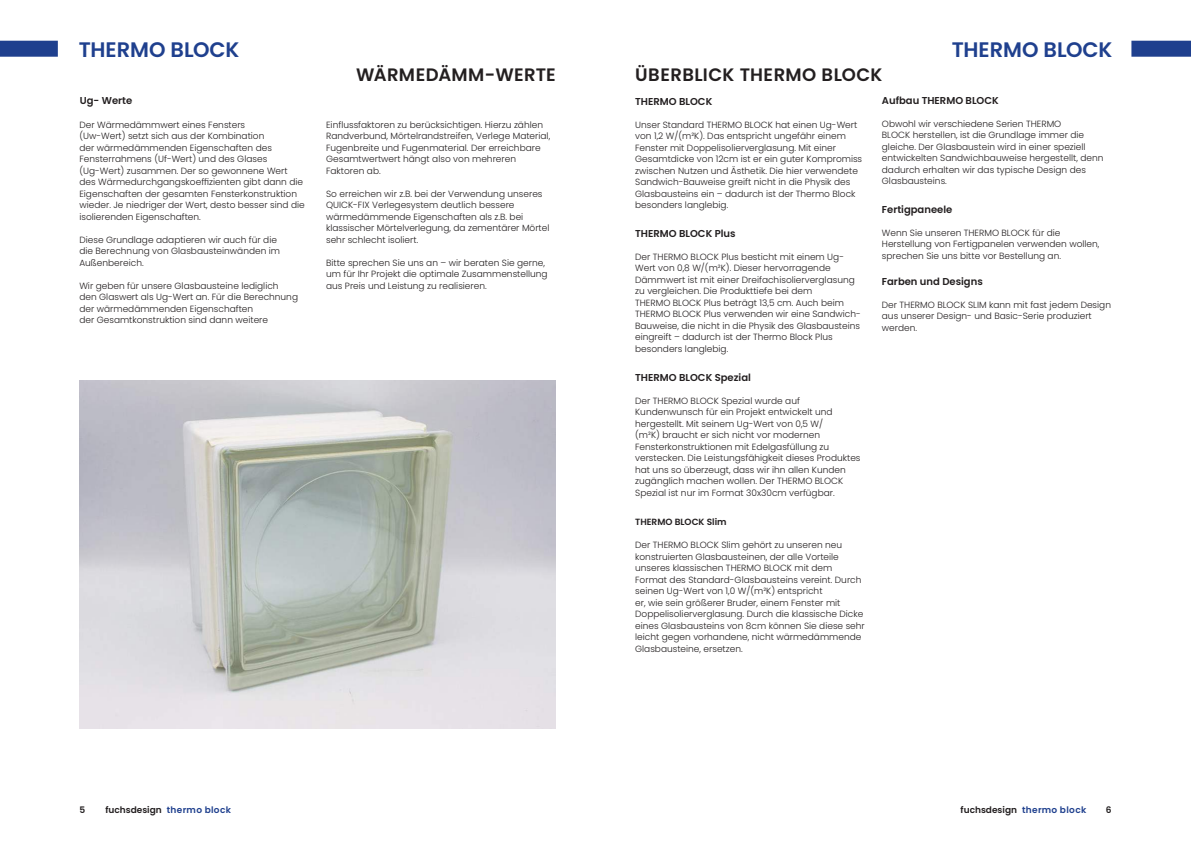
<style>
.page{position:relative;width:1191px;height:842px;background:#fff}
.page>*{position:absolute;margin:0;border:0;box-sizing:border-box;transform-origin:0 0}
.t1{font:600 21px "Poppins";letter-spacing:-.005em;color:#1f408e}
.t2{font:600 18px "Poppins";letter-spacing:.02em;color:#231f20}
.t3{font:600 10px "Poppins";color:#231f20}
.t4{font:300 9px/11.5px "Poppins";color:#231f20}
.t5{font:600 9px "Poppins";color:#231f20}
.s1{color:#1f408e}
</style>
<div class="page">
<img style="left:79px;top:381px;width:477px;height:348px">
<div style="left:0;top:41px;width:58px;height:16px;background:#1f408e"></div>
<div style="left:1131px;top:41px;width:60px;height:16px;background:#1f408e"></div>
<h1 class="t1" style="left:79px;top:37px;width:162px">THERMO BLOCK</h1>
<h1 class="t1" style="left:951px;top:37px;width:162px">THERMO BLOCK</h1>
<h2 class="t2" style="left:356px;top:64px;width:201px">WÄRMEDÄMM-WERTE</h2>
<h2 class="t2" style="left:635px;top:64px;width:249px">ÜBERBLICK THERMO BLOCK</h2>
<p class="t3" style="left:80px;top:94px;width:54px">Ug- Werte</p>
<p class="t3" style="left:882px;top:94px;width:118px">Aufbau THERMO BLOCK</p>
<p class="t4" style="left:882px;top:118px;width:223px">Obwohl wir verschiedene Serien THERMO<br>BLOCK herstellen, ist die Grundlage immer die gleiche. Der Glasbaustein wird in einer speziell entwickelten Sandwichbauweise hergestellt, denn dadurch erhalten wir das typische Design des Glasbausteins.</p>
<p class="t3" style="left:635px;top:95px;width:79px">THERMO BLOCK</p>
<p class="t4" style="left:635px;top:119px;width:228px">Unser Standard THERMO BLOCK hat einen Ug-Wert von 1,2 W/(m²K). Das entspricht ungefähr einem Fenster mit Doppelisolierverglasung. Mit einer Gesamtdicke von 12cm ist er ein guter Kompromiss zwischen Nutzen und Ästhetik. Die hier verwendete Sandwich-Bauweise greift nicht in die Physik des Glasbausteins ein – dadurch ist der Thermo Block besonders langlebig.</p>
<p class="t3" style="left:635px;top:227px;width:102px">THERMO BLOCK Plus</p>
<p class="t4" style="left:635px;top:251px;width:227px">Der THERMO BLOCK Plus besticht mit einem Ug-Wert von 0,8 W/(m²K). Dieser hervorragende Dämmwert ist mit einer Dreifachisolierverglasung zu vergleichen. Die Produkttiefe bei dem<br>THERMO BLOCK Plus beträgt 13,5 cm. Auch beim THERMO BLOCK Plus verwenden wir eine Sandwich-Bauweise, die nicht in die Physik des Glasbausteins eingreift – dadurch ist der Thermo Block Plus besonders langlebig.</p>
<p class="t4" style="left:326px;top:119px;width:226px">Einflussfaktoren zu berücksichtigen. Hierzu zählen Randverbund, Mörtelrandstreifen, Verlege Material, Fugenbreite und Fugenmaterial. Der erreichbare Gesamtwertwert hängt also von mehreren Faktoren ab.</p>
<p class="t4" style="left:326px;top:188px;width:225px">So erreichen wir z.B. bei der Verwendung unseres QUICK-FIX Verlegesystem deutlich bessere wärmedämmende Eigenschaften als z.B. bei klassischer Mörtelverlegung, da zementärer Mörtel sehr schlecht isoliert.</p>
<p class="t4" style="left:326px;top:257px;width:223px">Bitte sprechen Sie uns an – wir beraten Sie gerne, um für Ihr Projekt die optimale Zusammenstellung aus Preis und Leistung zu realisieren.</p>
<p class="t4" style="left:79px;top:119px;width:227px">Der Wärmedämmwert eines Fensters<br>(Uw-Wert) setzt sich aus der Kombination<br>der wärmedämmenden Eigenschaften des Fensterrahmens (Uf-Wert) und des Glases (Ug-Wert) zusammen. Der so gewonnene Wert des Wärmedurchgangskoeffizienten gibt dann die Eigenschaften der gesamten Fensterkonstruktion wieder. Je niedriger der Wert, desto besser sind die isolierenden Eigenschaften.</p>
<p class="t4" style="left:79px;top:234px;width:202px">Diese Grundlage adaptieren wir auch für die die Berechnung von Glasbausteinwänden im<br>Außenbereich.</p>
<p class="t4" style="left:79px;top:280px;width:220px">Wir geben für unsere Glasbausteine lediglich den Glaswert als Ug-Wert an. Für die Berechnung der wärmedämmenden Eigenschaften<br>der Gesamtkonstruktion sind dann weitere</p>
<p class="t3" style="left:882px;top:203px;width:72px">Fertigpaneele</p>
<p class="t4" style="left:882px;top:227px;width:219px">Wenn Sie unseren THERMO BLOCK für die<br>Herstellung von Fertigpanelen verwenden wollen, sprechen Sie uns bitte vor Bestellung an.</p>
<p class="t3" style="left:882px;top:275px;width:102px">Farben und Designs</p>
<p class="t4" style="left:882px;top:299px;width:231px">Der THERMO BLOCK SLIM kann mit fast jedem Design aus unserer Design- und Basic-Serie produziert werden.</p>
<p class="t3" style="left:635px;top:371px;width:117px">THERMO BLOCK Spezial</p>
<p class="t4" style="left:635px;top:395px;width:227px">Der THERMO BLOCK Spezial wurde auf Kundenwunsch für ein Projekt entwickelt und hergestellt. Mit seinem Ug-Wert von 0,5 W/<br>(m²K) braucht er sich nicht vor modernen Fensterkonstruktionen mit Edelgasfüllung zu verstecken. Die Leistungsfähigkeit dieses Produktes hat uns so überzeugt, dass wir ihn allen Kunden zugänglich machen wollen. Der THERMO BLOCK Spezial ist nur im Format 30x30cm verfügbar.</p>
<p class="t5" style="left:635px;top:516px;width:93px">THERMO BLOCK Slim</p>
<p class="t4" style="left:635px;top:539px;width:231px">Der THERMO BLOCK Slim gehört zu unseren neu konstruierten Glasbausteinen, der alle Vorteile unseres klassischen THERMO BLOCK mit dem Format des Standard-Glasbausteins vereint. Durch seinen Ug-Wert von 1,0 W/(m²K) entspricht<br>er, wie sein größerer Bruder, einem Fenster mit Doppelisolierverglasung. Durch die klassische Dicke eines Glasbausteins von 8cm können Sie diese sehr leicht gegen vorhandene, nicht wärmedämmende Glasbausteine, ersetzen.</p>
<p class="t5" style="left:79px;top:804px;width:7px">5</p>
<p class="t5" style="left:105px;top:804px;width:127px">fuchsdesign <span class="s1">thermo block</span></p>
<p class="t5" style="left:960px;top:804px;width:127px">fuchsdesign <span class="s1">thermo block</span></p>
<p class="t5" style="left:1105px;top:804px;width:7px">6</p>
</div>
